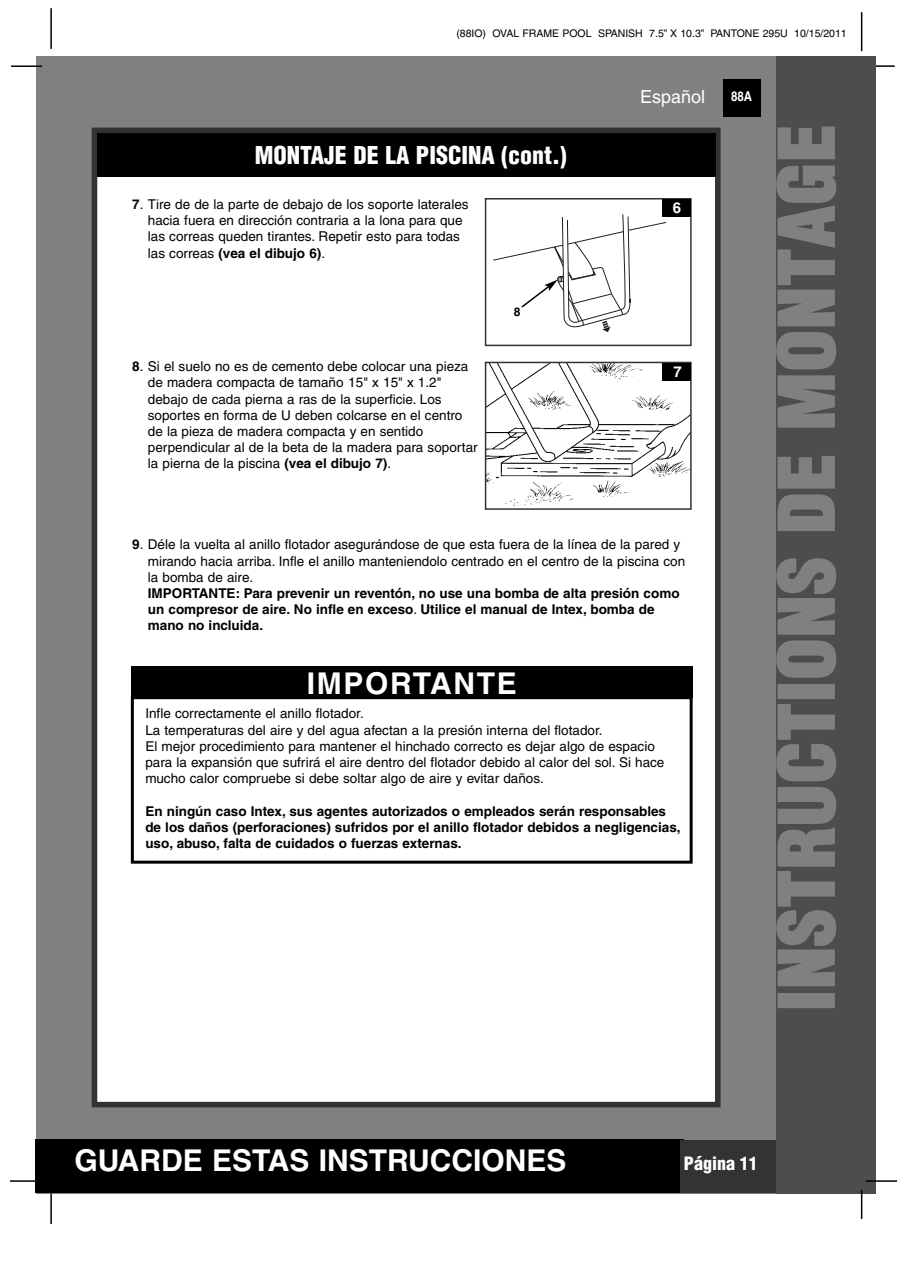
<style>
.page{position:relative;width:897px;height:1264px;background:#fff}
.page>*{position:absolute;margin:0;border:0;box-sizing:border-box;transform-origin:0 0}
.t1{font:900 condensed 73.5px "Helvetica";letter-spacing:.025em;color:#808080}
.t2{font:700 30px "Helvetica";color:#fff}
.t3{font:700 30px "Helvetica";letter-spacing:.055em;color:#fff}
.t4{font:900 condensed 24px "Helvetica";color:#fff}
.t5{font:900 condensed 18px "Helvetica";color:#fff}
.t6{font:18px "Helvetica";color:#fff}
.t7{font:700 15px "Helvetica";color:#fff}
.t8{font:13.5px/16.2px "Helvetica";color:#000}
.t9{font:700 13.5px/16.2px "Helvetica";color:#000}
.t10{font:700 13.5px "Helvetica";color:#fff;scale:.85 1}
.t11{font:700 12px "Helvetica";color:#000}
.t12{font:10.5px "Helvetica";color:#000}
.s1{font-weight:700}
.s2{font-weight:400}
</style>
<div class="page">
<div style="left:36px;top:56px;width:751px;height:1137px;background:#808080"></div>
<div style="left:722px;top:79px;width:38px;height:38px;background:#000"></div>
<hr style="left:863px;top:65px;width:31px;height:2px;background:#000">
<hr style="left:50px;top:8px;width:2px;height:41px;background:#000">
<hr style="left:860px;top:12px;width:2px;height:39px;background:#000">
<div style="left:36px;top:1140px;width:647px;height:53px;background:#000"></div>
<div style="left:680px;top:1140px;width:107px;height:53px;background:#333"></div>
<div style="left:776px;top:56px;width:99px;height:1137px;background:#4d4d4d"></div>
<hr style="left:865px;top:1180px;width:31px;height:1px;background:#000">
<hr style="left:860px;top:1189px;width:2px;height:30px;background:#000">
<hr style="left:50px;top:1193px;width:2px;height:31px;background:#000">
<hr style="left:10px;top:1180px;width:31px;height:1px;background:#000">
<hr style="left:11px;top:65px;width:31px;height:2px;background:#000">
<div style="left:97px;top:133px;width:618px;height:968px;background:#fff"></div>
<div style="left:92px;top:128px;width:628px;height:979px;border:6px solid #333"></div>
<div style="left:97px;top:133px;width:618px;height:43px;background:#000"></div>
<div style="left:131px;top:666px;width:561px;height:31px;background:#000"></div>
<div style="left:131px;top:696px;width:561px;height:167px;border:3px solid #000"></div>
<div style="left:485px;top:198px;width:206px;height:148px;border:2px solid #333"></div>
<div style="left:662px;top:199px;width:28px;height:18px;background:#000"></div>
<svg style="left:493px;top:214px;width:174px;height:118px"></svg>
<img style="left:488px;top:365px;width:200px;height:142px">
<div style="left:485px;top:362px;width:206px;height:148px;border:2px solid #333"></div>
<div style="left:662px;top:363px;width:28px;height:17px;background:#000"></div>
<p class="t12" style="left:456px;top:29px;width:392px">(88IO) OVAL FRAME POOL SPANISH 7.5” X 10.3” PANTONE 295U 10/15/2011</p>
<h3 class="t4" style="left:255px;top:146px;width:313px">MONTAJE DE LA PISCINA (cont.)</h3>
<p class="t8" style="left:148px;top:197px;width:322px;text-indent:-16px"><span class="s1">7</span>. Tire de de la parte de debajo de los soporte laterales hacia fuera en dirección contraria a la lona para que las correas queden tirantes. Repetir esto para todas las correas <span class="s1">(vea el dibujo 6)</span>.</p>
<p class="t8" style="left:148px;top:359px;width:331px;text-indent:-16px"><span class="s1">8</span>. Si el suelo no es de cemento debe colocar una pieza de madera compacta de tamaño 15" x 15" x 1.2" debajo de cada pierna a ras de la superficie. Los soportes en forma de U deben colcarse en el centro de la pieza de madera compacta y en sentido perpendicular al de la beta de la madera para soportar la pierna de la piscina <span class="s1">(vea el dibujo 7)</span>.</p>
<p class="t11" style="left:513px;top:307px;width:8px">8</p>
<h3 class="t6" style="left:640px;top:90px;width:67px">Español</h3>
<p class="t7" style="left:672px;top:202px;width:10px">6</p>
<p class="t7" style="left:673px;top:366px;width:10px">7</p>
<p class="t8" style="left:148px;top:538px;width:538px;text-indent:-16px"><span class="s1">9</span>. Déle la vuelta al anillo flotador asegurándose de que esta fuera de la línea de la pared y mirando hacia arriba. Infle el anillo manteniendolo centrado en el centro de la piscina con la bomba de aire.</p>
<p class="t9" style="left:148px;top:586px;width:533px">IMPORTANTE: Para prevenir un reventón, no use una bomba de alta presión como un compresor de aire. No infle en exceso<span class="s2">.</span> Utilice el manual de Intex, bomba de mano no incluida.</p>
<h2 class="t3" style="left:306px;top:673px;width:212px">IMPORTANTE</h2>
<p class="t8" style="left:145px;top:707px;width:520px">Infle correctamente el anillo flotador.<br>La temperaturas del aire y del agua afectan a la presión interna del flotador.<br>El mejor procedimiento para mantener el hinchado correcto es dejar algo de espacio para la expansión que sufrirá el aire dentro del flotador debido al calor del sol. Si hace mucho calor compruebe si debe soltar algo de aire y evitar daños.</p>
<p class="t9" style="left:145px;top:804px;width:536px">En ningún caso Intex, sus agentes autorizados o empleados serán responsables de los daños (perforaciones) sufridos por el anillo flotador debidos a negligencias, uso, abuso, falta de cuidados o fuerzas externas.</p>
<p class="t10" style="left:731px;top:92px;width:26px">88A</p>
<h1 class="t1" style="left:778px;top:1010px;width:887px;rotate:-90deg">INSTRUCTIONS DE MONTAGE</h1>
<h2 class="t2" style="left:74px;top:1149px;width:493px">GUARDE ESTAS INSTRUCCIONES</h2>
<h3 class="t5" style="left:684px;top:1156px;width:75px">Página 11</h3>
</div>
